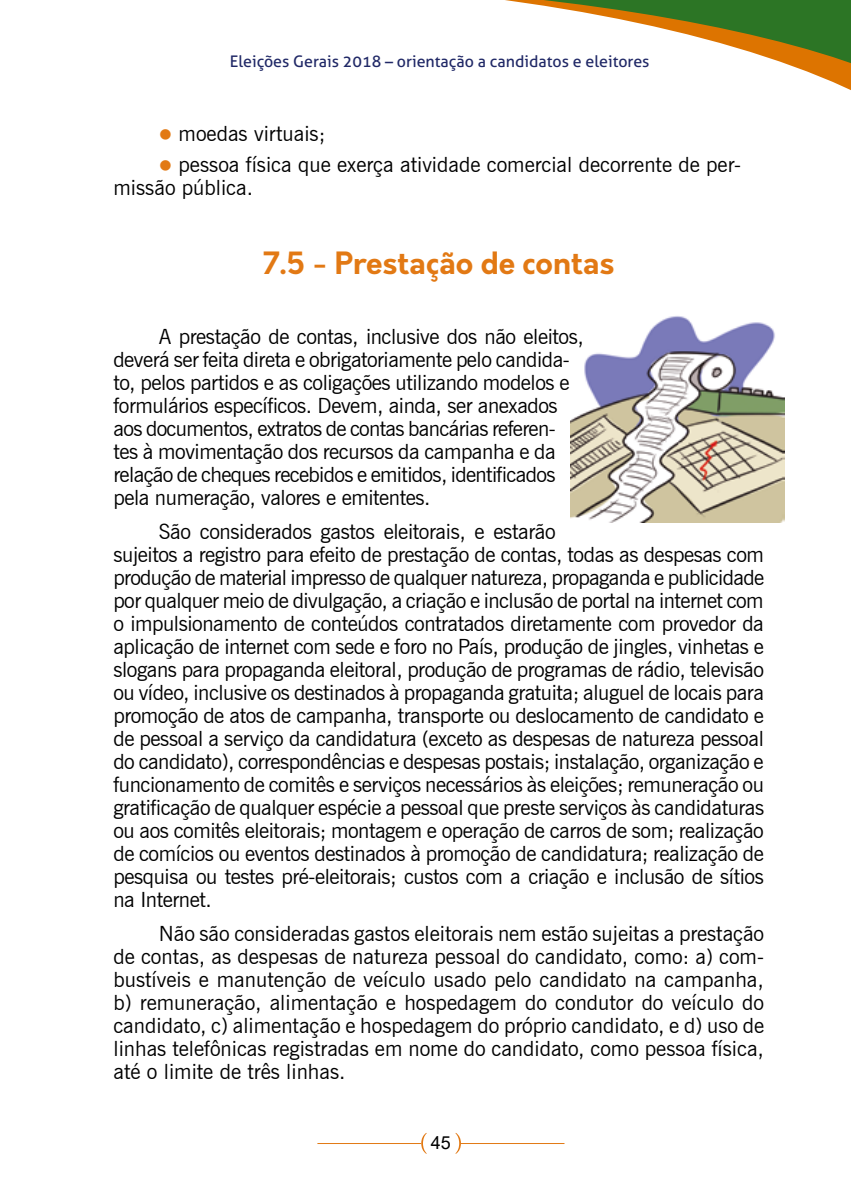
<style>
.page{position:relative;width:851px;height:1191px;background:#fff}
.page>*{position:absolute;margin:0;border:0;box-sizing:border-box;transform-origin:0 0}
.t1{font:700 30px "Orkney";color:#e27914}
.t2{font:21px/23px "News Gothic BT";letter-spacing:-.02em;color:#000}
.t3{font:21px/23px "News Gothic BT";color:#000}
.t4{font:18px "Arial";color:#000}
.t5{font:16px "Aller";color:#202866}
.s1{color:#e27914}
</style>
<div class="page">
<hr style="left:317px;top:1143px;width:104px;height:1px;background:#e27914">
<svg style="left:421px;top:1133px;width:5px;height:20px"></svg>
<svg style="left:455px;top:1133px;width:6px;height:20px"></svg>
<hr style="left:460px;top:1143px;width:104px;height:1px;background:#e27914">
<svg style="left:800px;top:69px;width:50px;height:21px"></svg>
<svg style="left:505px;top:0;width:345px;height:69px"></svg>
<img style="left:570px;top:316px;width:214px;height:207px">
<p class="t5" style="left:230px;top:52px;width:421px">Eleições Gerais 2018 – orientação a candidatos e eleitores</p>
<p class="t3" style="left:159px;top:122px;width:168px"><span class="s1">●</span> moedas virtuais;</p>
<p class="t3" style="left:113px;top:153px;width:629px;text-indent:45px"><span class="s1">●</span> pessoa física que exerça atividade comercial decorrente de per&shy;missão pública.</p>
<h1 class="t1" style="left:263px;top:243px;width:353px">7.5 - Prestação de contas</h1>
<p class="t2" style="left:113px;top:324px;width:471px;text-indent:45px">A prestação de contas, inclusive dos não eleitos, deverá ser feita direta e obrigatoriamente pelo candida&shy;to, pelos partidos e as coligações utilizando modelos e formulários específicos. Devem, ainda, ser anexados aos documentos, extratos de contas bancárias referen&shy;tes à movimentação dos recursos da campanha e da relação de cheques recebidos e emitidos, identificados pela numeração, valores e emitentes.</p>
<p class="t2" style="left:113px;top:520px;width:652px;text-indent:45px">São considerados gastos eleitorais, e estarão<br>sujeitos a registro para efeito de prestação de contas, todas as despesas com produção de material impresso de qualquer natureza, propaganda e publicidade por qualquer meio de divulgação, a criação e inclusão de portal na internet com o impulsionamento de conteúdos contratados diretamente com provedor da aplicação de internet com sede e foro no País, produção de jingles, vinhetas e slogans para propaganda eleitoral, produção de programas de rádio, televisão ou vídeo, inclusive os destinados à propaganda gratuita; aluguel de locais para promoção de atos de campanha, transporte ou deslocamento de candidato e de pessoal a serviço da candidatura (exceto as despesas de natureza pessoal do candidato), correspondências e despesas postais; instalação, organização e funcionamento de comitês e serviços necessários às eleições; remuneração ou gratificação de qualquer espécie a pessoal que preste serviços às candidaturas ou aos comitês eleitorais; montagem e operação de carros de som; realização de comícios ou eventos destinados à promoção de candidatura; realização de pesquisa ou testes pré-eleitorais; custos com a criação e inclusão de sítios na Internet.</p>
<p class="t2" style="left:113px;top:922px;width:652px;text-align:justify;text-indent:45px">Não são consideradas gastos eleitorais nem estão sujeitas a prestação de contas, as despesas de natureza pessoal do candidato, como: a) com&shy;bustíveis e manutenção de veículo usado pelo candidato na campanha, b) remuneração, alimentação e hospedagem do condutor do veículo do candidato, c) alimentação e hospedagem do próprio candidato, e d) uso de linhas telefônicas registradas em nome do candidato, como pessoa física, até o limite de três linhas.</p>
<p class="t4" style="left:431px;top:1130px;width:22px">45</p>
</div>
